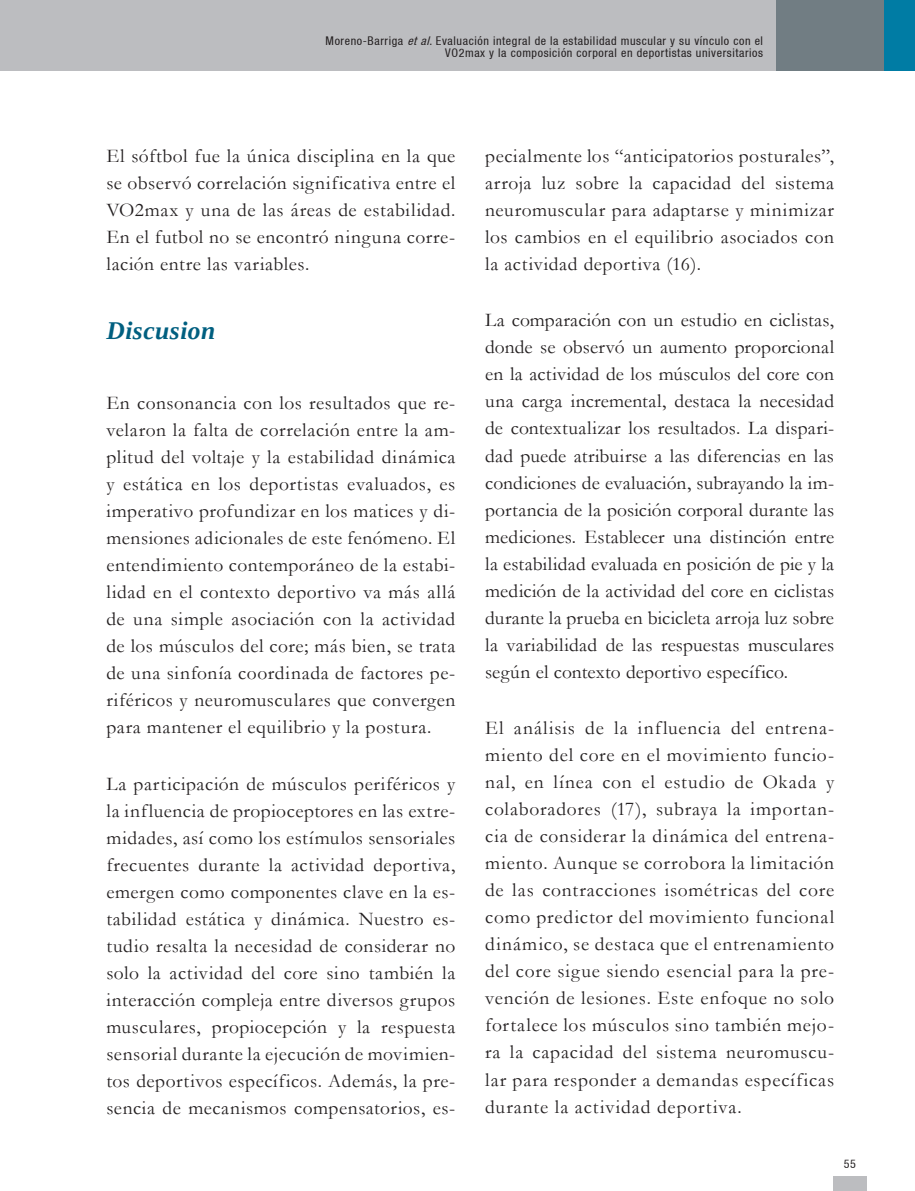
<style>
.page{position:relative;width:915px;height:1191px;background:#fff}
.page>*{position:absolute;margin:0;border:0;box-sizing:border-box;transform-origin:0 0}
.titulo_2do_nivel{font:italic 700 25.5px "Liberation Serif";letter-spacing:.02em;color:#005f80}
.t1{font:19.5px/27px "Garamond";letter-spacing:.03em;color:#231f20;text-align:justify}
.t2{font:condensed 12px/12px "Helvetica 57";letter-spacing:.05em;color:#231f20;text-align:right}
.s1{font-style:italic}
</style>
<div class="page">
<div style="left:0;top:0;width:914px;height:71px;background:#bcbdc0"></div>
<div style="left:776px;top:0;width:138px;height:71px;background:#717d83"></div>
<div style="left:884px;top:0;width:30px;height:71px;background:#007ca4"></div>
<div style="left:832px;top:1175px;width:34px;height:16px;background:#bcbdc0"></div>
<p class="t2" style="left:325px;top:34px;width:439px">Moreno-Barriga <span class="s1">etal</span>. Evaluación integral de la estabilidad muscular y su vínculo con el<br>VO2max y la composición corporal en deportistas universitarios</p>
<p class="t1" style="left:106px;top:141px;width:350px">El sóftbol fue la única disciplina en la que se observó correlación significativa entre el VO2max y una de las áreas de estabilidad.<br>En el futbol no se encontró ninguna corre&shy;lación entre las variables.</p>
<p class="titulo_2do_nivel" style="left:106px;top:314px;width:110px">Discusion</p>
<p class="t1" style="left:106px;top:388px;width:350px">En consonancia con los resultados que re&shy;velaron la falta de correlación entre la am&shy;plitud del voltaje y la estabilidad dinámica y estática en los deportistas evaluados, es imperativo profundizar en los matices y di&shy;mensiones adicionales de este fenómeno. El entendimiento contemporáneo de la estabi&shy;lidad en el contexto deportivo va más allá de una simple asociación con la actividad de los músculos del core; más bien, se trata de una sinfonía coordinada de factores pe&shy;riféricos y neuromusculares que convergen para mantener el equilibrio y la postura.</p>
<p class="t1" style="left:106px;top:769px;width:350px">La participación de músculos periféricos y la influencia de propioceptores en las extre&shy;midades, así como los estímulos sensoriales frecuentes durante la actividad deportiva, emergen como componentes clave en la es&shy;tabilidad estática y dinámica. Nuestro es&shy;tudio resalta la necesidad de considerar no solo la actividad del core sino también la interacción compleja entre diversos grupos musculares, propiocepción y la respuesta sensorial durante la ejecución de movimien&shy;tos deportivos específicos. Además, la pre&shy;sencia de mecanismos compensatorios, es-</p>
<p class="t1" style="left:485px;top:141px;width:350px">pecialmente los “anticipatorios posturales”, arroja luz sobre la capacidad del sistema neuromuscular para adaptarse y minimizar los cambios en el equilibrio asociados con la actividad deportiva (16).</p>
<p class="t1" style="left:485px;top:306px;width:350px">La comparación con un estudio en ciclistas, donde se observó un aumento proporcional en la actividad de los músculos del core con una carga incremental, destaca la necesidad de contextualizar los resultados. La dispari&shy;dad puede atribuirse a las diferencias en las condiciones de evaluación, subrayando la im&shy;portancia de la posición corporal durante las mediciones. Establecer una distinción entre la estabilidad evaluada en posición de pie y la medición de la actividad del core en ciclistas durante la prueba en bicicleta arroja luz sobre la variabilidad de las respuestas musculares según el contexto deportivo específico.</p>
<p class="t1" style="left:485px;top:714px;width:350px">El análisis de la influencia del entrena&shy;miento del core en el movimiento funcio&shy;nal, en línea con el estudio de Okada y colaboradores (17), subraya la importan&shy;cia de considerar la dinámica del entrena&shy;miento. Aunque se corrobora la limitación de las contracciones isométricas del core como predictor del movimiento funcional dinámico, se destaca que el entrenamiento del core sigue siendo esencial para la pre&shy;vención de lesiones. Este enfoque no solo fortalece los músculos sino también mejo&shy;ra la capacidad del sistema neuromuscu&shy;lar para responder a demandas específicas durante la actividad deportiva.</p>
<p class="t2" style="left:843px;top:1157px;width:14px">55</p>
</div>
